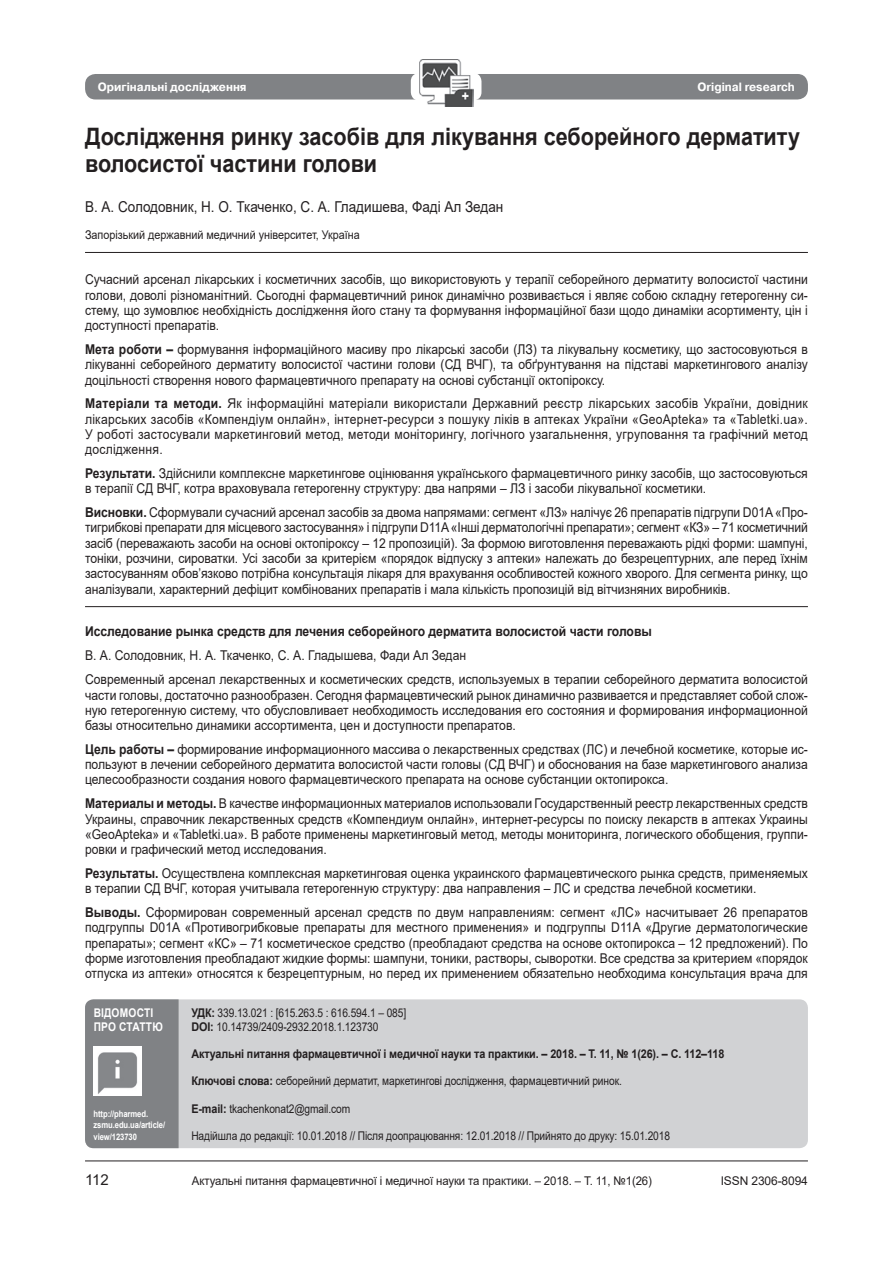
<style>
.page{position:relative;width:893px;height:1263px;background:#fff}
.page>*{position:absolute;margin:0;border:0;box-sizing:border-box;transform-origin:0 0}
.статья{font:700 24px/27.3px "Arial";color:#231f20;scale:.9 1}
.автор{font:15px "Arial";color:#231f20;scale:.9 1}
.автор-2{font:15px "Arial";color:#231f20}
.резюме{font:13.5px/15.3px "Arial";color:#231f20;text-align:justify;scale:.9 1}
.резюме_низ{font:13.5px/15.3px "Arial";letter-spacing:-.005em;color:#231f20;text-align:justify;scale:.9 1}
.резюме_0{font:13.5px/15.3px "Arial";color:#231f20;text-align:justify;scale:.9 1}
.резюме_назв{font:700 13.5px "Arial";color:#231f20;scale:.9 1}
.резюме_авт{font:13.5px "Arial";color:#231f20;scale:.9 1}
.удк{font:12px/14.4px "Arial";letter-spacing:-.01em;color:#231f20;scale:.85 1}
.удк-2{font:700 12px "Arial";letter-spacing:-.01em;color:#231f20;scale:.9 1}
.удк-3{font:12px "Arial";letter-spacing:-.01em;color:#231f20;scale:.95 1}
.заведение{font:12px "Arial";color:#231f20;scale:.9 1}
.t1{font:700 12px "Pragmatica C";color:#fff;scale:.95 1}
.о_статье_верх{font:700 12px/14.9px "Arial";letter-spacing:.01em;color:#fff;scale:.85 1}
.удк-4{font:12px "Arial";letter-spacing:-.01em;color:#231f20}
.о_статье{font:700 9px/11.2px "Arial";letter-spacing:-.01em;color:#fff;scale:.85 1}
.s1{font-weight:700}
</style>
<div class="page">
<hr style="left:85px;top:1160px;width:723px;height:1px;background:#231f20">
<div style="left:85px;top:74px;width:723px;height:25px;background:#808285;border-radius:10px"></div>
<div style="left:411px;top:73px;width:70px;height:28px;background:#fff;border-radius:9px"></div>
<img style="left:420px;top:60px;width:53px;height:46px">
<hr style="left:85px;top:252px;width:723px;height:1px;background:#231f20">
<hr style="left:85px;top:606px;width:723px;height:1px;background:#231f20">
<div style="left:85px;top:999px;width:723px;height:149px;background:#d1d2d4;border-radius:9px"></div>
<div style="left:85px;top:999px;width:94px;height:149px;background:#808285"></div>
<img style="left:94px;top:1047px;width:48px;height:48px">
<p class="t1" style="left:98px;top:81px;width:158px">Оригінальні дослідження</p>
<p class="t1" style="left:697px;top:81px;width:104px">Оriginal research</p>
<p class="статья" style="left:85px;top:123px;width:796px">Дослідження ринку засобів для лікування себорейного дерматиту волосистої частини голови</p>
<p class="автор" style="left:85px;top:196px;width:466px">В. А. Солодовник, Н. О. Ткаченко, С. А. Гладишева, Фаді Ал Зедан</p>
<p class="заведение" style="left:85px;top:227px;width:307px">Запорізький державний медичний університет, Україна</p>
<p class="резюме_0" style="left:85px;top:272px;width:805px">Сучасний арсенал лікарських і косметичних засобів, що використовують у терапії себорейного дерматиту волосистої частини голови, доволі різноманітний. Сьогодні фармацевтичний ринок динамічно розвивається і являє собою складну гетерогенну си&shy;стему, що зумовлює необхідність дослідження його стану та формування інформаційної бази щодо динаміки асортименту, цін і доступності препаратів.</p>
<p class="резюме" style="left:85px;top:341px;width:805px"><span class="s1">Мета роботи –</span> формування інформаційного масиву про лікарські засоби (ЛЗ) та лікувальну косметику, що застосовуються в лікуванні себорейного дерматиту волосистої частини голови (СД ВЧГ), та обґрунтування на підставі маркетингового аналізу доцільності створення нового фармацевтичного препарату на основі субстанції октопіроксу.</p>
<p class="резюме" style="left:85px;top:396px;width:805px"><span class="s1">Матеріали та методи.</span> Як інформаційні матеріали використали Державний реєстр лікарських засобів України, довідник лікарських засобів «Компендіум онлайн», інтернет-ресурси з пошуку ліків в аптеках України «GeoApteka» та «Tabletki.ua».<br>У роботі застосували маркетинговий метод, методи моніторингу, логічного узагальнення, угруповання та графічний метод дослідження.</p>
<p class="резюме" style="left:85px;top:465px;width:805px"><span class="s1">Результати.</span> Здійснили комплексне маркетингове оцінювання українського фармацевтичного ринку засобів, що застосовуються в терапії СД ВЧГ, котра враховувала гетерогенну структуру: два напрями – ЛЗ і засоби лікувальної косметики.</p>
<p class="резюме_низ" style="left:85px;top:505px;width:805px"><span class="s1">Висновки.</span> Сформували сучасний арсенал засобів за двома напрямами: сегмент «ЛЗ» налічує 26 препаратів підгрупи D01A «Про&shy;тигрибкові препарати для місцевого застосування» і підгрупи D11A «Інші дерматологічні препарати»; сегмент «КЗ» – 71 косметичний засіб (переважають засоби на основі октопіроксу – 12 пропозицій). За формою виготовлення переважають рідкі форми: шампуні, тоніки, розчини, сироватки. Усі засоби за критерієм «порядок відпуску з аптеки» належать до безрецептурних, але перед їхнім застосуванням обов’язково потрібна консультація лікаря для врахування особливостей кожного хворого. Для сегмента ринку, що аналізували, характерний дефіцит комбінованих препаратів і мала кількість пропозицій від вітчизняних виробників.</p>
<p class="резюме_назв" style="left:85px;top:621px;width:631px">Исследование рынка средств для лечения себорейного дерматита волосистой части головы</p>
<p class="резюме_авт" style="left:85px;top:646px;width:425px">В. А. Солодовник, Н. А. Ткаченко, С. А. Гладышева, Фади Ал Зедан</p>
<p class="резюме" style="left:85px;top:672px;width:805px">Современный арсенал лекарственных и косметических средств, используемых в терапии себорейного дерматита волосистой части головы, достаточно разнообразен. Сегодня фармацевтический рынок динамично развивается и представляет собой слож&shy;ную гетерогенную систему, что обусловливает необходимость исследования его состояния и формирования информационной базы относительно динамики ассортимента, цен и доступности препаратов.</p>
<p class="резюме" style="left:85px;top:741px;width:805px"><span class="s1">Цель работы –</span> формирование информационного массива о лекарственных средствах (ЛС) и лечебной косметике, которые ис&shy;пользуют в лечении себорейного дерматита волосистой части головы (СД ВЧГ) и обоснования на базе маркетингового анализа целесообразности создания нового фармацевтического препарата на основе субстанции октопирокса.</p>
<p class="резюме" style="left:85px;top:796px;width:805px"><span class="s1">Материалы и методы.</span> В качестве информационных материалов использовали Государственный реестр лекарственных средств Украины, справочник лекарственных средств «Компендиум онлайн», интернет-ресурсы по поиску лекарств в аптеках Украины «GeoApteka» и «Tabletki.ua». В работе применены маркетинговый метод, методы мониторинга, логического обобщения, группи&shy;ровки и графический метод исследования.</p>
<p class="резюме" style="left:85px;top:865px;width:805px"><span class="s1">Результаты.</span> Осуществлена комплексная маркетинговая оценка украинского фармацевтического рынка средств, применяемых в терапии СД ВЧГ, которая учитывала гетерогенную структуру: два направления – ЛС и средства лечебной косметики.</p>
<p class="резюме" style="left:85px;top:904px;width:805px"><span class="s1">Выводы.</span> Сформирован современный арсенал средств по двум направлениям: сегмент «ЛС» насчитывает 26 препаратов подгруппы D01A «Противогрибковые препараты для местного применения» и подгруппы D11A «Другие дерматологические препараты»; сегмент «КС» – 71 косметическое средство (преобладают средства на основе октопирокса – 12 предложений). По форме изготовления преобладают жидкие формы: шампуни, тоники, растворы, сыворотки. Все средства за критерием «порядок отпуска из аптеки» относятся к безрецептурным, но перед их применением обязательно необходима консультация врача для</p>
<p class="удк" style="left:191px;top:1005px;width:254px"><span class="s1">УДК:</span> 339.13.021 : [615.263.5 : 616.594.1 – 085]<br><span class="s1">DOI:</span> 10.14739/2409-2932.2018.1.123730</p>
<p class="удк-2" style="left:191px;top:1045px;width:594px">Актуальні питання фармацевтичної і медичної науки та практики. – 2018. – Т. 11, № 1(26). – С. 112–118</p>
<p class="удк" style="left:191px;top:1074px;width:508px"><span class="s1">Ключові слова:</span> себорейний дерматит, маркетингові дослідження, фармацевтичний ринок.</p>
<p class="удк" style="left:191px;top:1101px;width:188px"><span class="s1">E-mail:</span> tkachenkonat2@gmail.com</p>
<p class="удк" style="left:191px;top:1128px;width:565px">Надійшла до редакції: 10.01.2018 // Після доопрацювання: 12.01.2018 // Прийнято до друку: 15.01.2018</p>
<p class="о_статье_верх" style="left:94px;top:1005px;width:83px">ВІДОМОСТІ<br>ПРО СТАТТЮ</p>
<p class="о_статье" style="left:94px;top:1108px;width:86px">http://pharmed. zsmu.edu.ua/article/ view/123730</p>
<p class="автор-2" style="left:85px;top:1169px;width:25px">112</p>
<p class="удк-3" style="left:192px;top:1172px;width:486px">Актуальні питання фармацевтичної і медичної науки та практики. – 2018. – Т. 11, №1(26)</p>
<p class="удк-4" style="left:721px;top:1172px;width:89px">ISSN 2306-8094</p>
</div>
